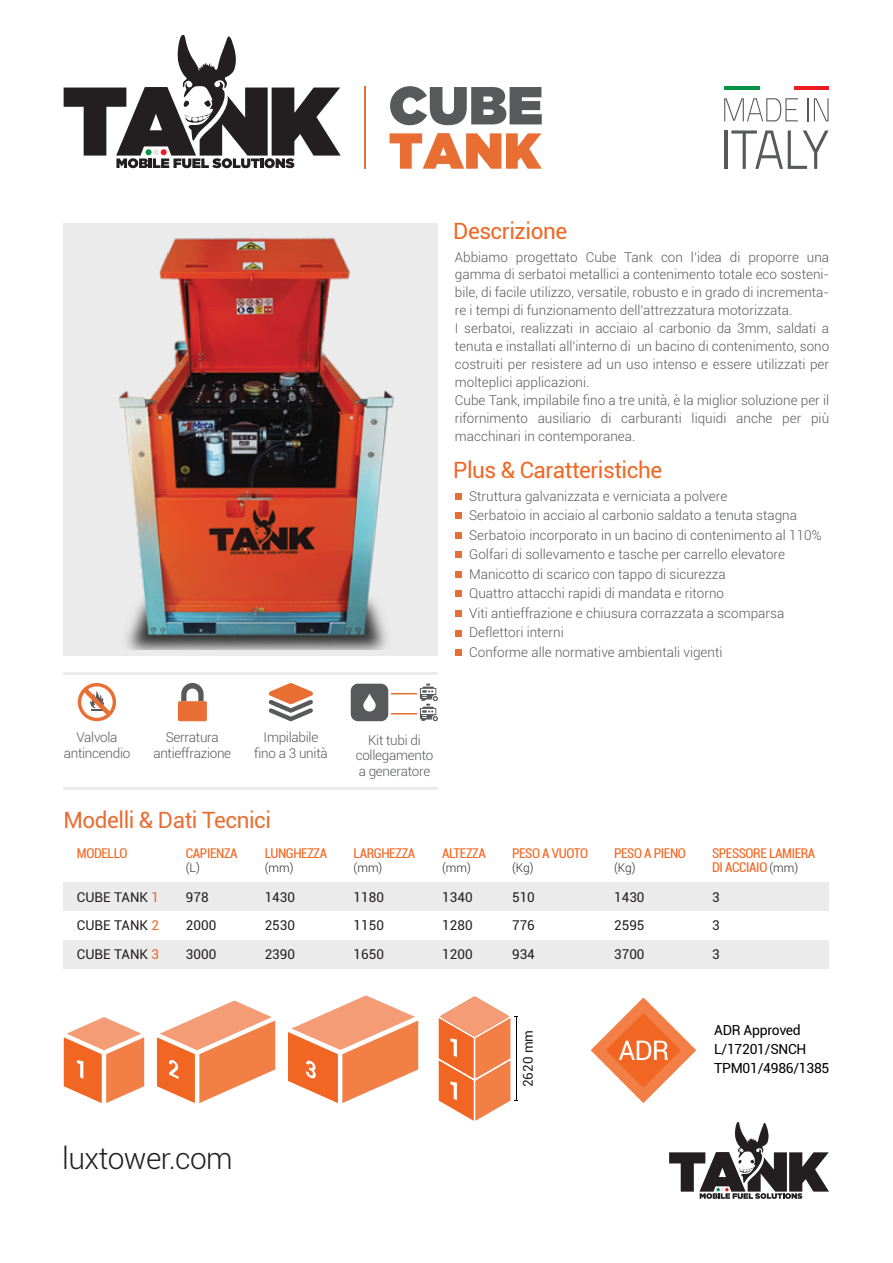
<style>
.page{position:relative;width:893px;height:1263px;background:#fff}
.page>*{position:absolute;margin:0;border:0;box-sizing:border-box;transform-origin:0 0}
.t1{font:300 30px "Roboto";letter-spacing:-.02em;color:#231f20}
.t2{font:22.5px "Roboto";letter-spacing:-.02em;color:#f16623}
.t3{font:22.5px "Roboto";letter-spacing:-.02em;color:#e86e34}
.t4{font:13.95px/19px "Roboto";letter-spacing:-.02em;color:#010101}
.t5{font:300 13.5px/18px "Roboto";color:#58595b}
.t6{font:13.5px/28.5px "Roboto";color:#231f20;text-align:justify}
.t7{font:300 13.5px/15.3px "Roboto";letter-spacing:-.02em;color:#58595b;text-align:center}
.t8{font:condensed 13.5px/13.5px "Roboto";letter-spacing:-.03em;color:#f26722}
.t9{font:300 12px "Roboto";color:#292929}
.s1{color:#f16623}
.s2{font-weight:300;font-stretch:normal;font-size:12px;color:#292929}
</style>
<div class="page">
<div style="left:64px;top:223px;width:374px;height:433px;background:#ebebec"></div>
<svg style="left:724px;top:98px;width:74px;height:23px"></svg>
<svg style="left:808px;top:98px;width:20px;height:23px"></svg>
<hr style="left:724px;top:130px;width:3px;height:39px;background:#58595b">
<svg style="left:731px;top:130px;width:98px;height:39px"></svg>
<hr style="left:794px;top:86px;width:34px;height:3px;background:#ed1c24">
<hr style="left:724px;top:86px;width:35px;height:3px;background:#009444">
<svg style="left:64px;top:34px;width:277px;height:134px"></svg>
<svg style="left:390px;top:86px;width:152px;height:39px"></svg>
<svg style="left:389px;top:133px;width:153px;height:36px"></svg>
<hr style="left:364px;top:86px;width:2px;height:83px;background:#e86e34">
<svg style="left:391px;top:684px;width:47px;height:37px"></svg>
<div style="left:351px;top:684px;width:37px;height:37px;background:#58595b;border-radius:7px"></div>
<svg style="left:363px;top:693px;width:13px;height:18px"></svg>
<svg style="left:268px;top:683px;width:45px;height:38px"></svg>
<svg style="left:78px;top:683px;width:38px;height:38px"></svg>
<svg style="left:178px;top:683px;width:29px;height:38px"></svg>
<svg style="left:455px;top:493px;width:6px;height:6px"></svg>
<div style="left:455px;top:512px;width:6px;height:7px;background:#e86e34"></div>
<svg style="left:455px;top:532px;width:6px;height:6px"></svg>
<svg style="left:455px;top:552px;width:6px;height:6px"></svg>
<div style="left:455px;top:571px;width:6px;height:7px;background:#e86e34"></div>
<svg style="left:455px;top:591px;width:6px;height:6px"></svg>
<div style="left:455px;top:610px;width:6px;height:7px;background:#e86e34"></div>
<svg style="left:455px;top:630px;width:6px;height:6px"></svg>
<div style="left:455px;top:649px;width:6px;height:7px;background:#e86e34"></div>
<div style="left:64px;top:883px;width:765px;height:28px;background:#ebebec"></div>
<div style="left:64px;top:940px;width:765px;height:28px;background:#ebebec"></div>
<hr style="left:64px;top:673px;width:374px;height:2px;background:#ebebec">
<hr style="left:64px;top:787px;width:374px;height:2px;background:#ebebec">
<svg style="left:591px;top:997px;width:105px;height:106px"></svg>
<svg style="left:64px;top:1017px;width:80px;height:86px"></svg>
<svg style="left:157px;top:1000px;width:118px;height:103px"></svg>
<svg style="left:288px;top:995px;width:130px;height:108px"></svg>
<svg style="left:438px;top:996px;width:80px;height:125px"></svg>
<img style="left:119px;top:237px;width:275px;height:412px">
<svg style="left:669px;top:1122px;width:160px;height:77px"></svg>
<h2 class="t2" style="left:453px;top:215px;width:115px">Descrizione</h2>
<p class="t5" style="left:455px;top:247px;width:376px">Abbiamo progettato Cube Tank con l’idea di proporre una gamma di serbatoi metallici a contenimento totale eco sosteni&shy;bile, di facile utilizzo, versatile, robusto e in grado di incrementa&shy;re i tempi di funzionamento dell’attrezzatura motorizzata.<br>I serbatoi, realizzati in acciaio al carbonio da 3mm, saldati a tenuta e installati all’interno di un bacino di contenimento, sono costruiti per resistere ad un uso intenso e essere utilizzati per molteplici applicazioni.<br>Cube Tank, impilabile fino a tre unità, è la miglior soluzione per il rifornimento ausiliario di carburanti liquidi anche per più macchinari in contemporanea.</p>
<h2 class="t2" style="left:453px;top:454px;width:210px">Plus &amp; Caratteristiche</h2>
<p class="t5" style="left:469px;top:486px;width:354px;line-height:19.5px">Struttura galvanizzata e verniciata a polvere<br>Serbatoio in acciaio al carbonio saldato a tenuta stagna Serbatoio incorporato in un bacino di contenimento al 110% Golfari di sollevamento e tasche per carrello elevatore Manicotto di scarico con tappo di sicurezza<br>Quattro attacchi rapidi di mandata e ritorno<br>Viti antieffrazione e chiusura corrazzata a scomparsa Deflettori interni<br>Conforme alle normative ambientali vigenti</p>
<p class="t7" style="left:64px;top:729px;width:68px">Valvola antincendio</p>
<p class="t7" style="left:153px;top:729px;width:79px">Serratura antieffrazione</p>
<p class="t7" style="left:254px;top:729px;width:75px">Impilabile fino a 3 unità</p>
<h2 class="t3" style="left:63px;top:804px;width:209px">Modelli &amp; Dati Tecnici</h2>
<p class="t8" style="left:265px;top:846px;width:64px">LUNGHEZZA</p>
<p class="t9" style="left:265px;top:859px;width:30px">(mm)</p>
<p class="t6" style="left:265px;top:882px;width:32px">1430<br>2530<br>2390</p>
<p class="t8" style="left:77px;top:846px;width:52px">MODELLO</p>
<p class="t6" style="left:77px;top:882px;width:84px">CUBE TANK <span class="s1">1<br></span>CUBE TANK <span class="s1">2<br></span>CUBE TANK <span class="s1">3</span></p>
<p class="t8" style="left:186px;top:846px;width:53px">CAPIENZA</p>
<p class="t9" style="left:186px;top:859px;width:16px">(L)</p>
<p class="t6" style="left:186px;top:882px;width:32px;text-align:left">978<br>2000<br>3000</p>
<p class="t7" style="left:356px;top:732px;width:79px">Kit tubi di collegamento a generatore</p>
<p class="t8" style="left:354px;top:846px;width:63px">LARGHEZZA</p>
<p class="t9" style="left:354px;top:859px;width:30px">(mm)</p>
<p class="t6" style="left:354px;top:882px;width:32px">1180<br>1150<br>1650</p>
<p class="t8" style="left:442px;top:846px;width:45px">ALTEZZA</p>
<p class="t9" style="left:442px;top:859px;width:30px">(mm)</p>
<p class="t6" style="left:442px;top:882px;width:32px">1340<br>1280<br>1200</p>
<p class="t8" style="left:512px;top:846px;width:78px">PESO A VUOTO</p>
<p class="t9" style="left:512px;top:859px;width:23px">(Kg)</p>
<p class="t6" style="left:512px;top:882px;width:24px">510<br>776<br>934</p>
<h1 class="t1" style="left:62px;top:1138px;width:172px">luxtower.com</h1>
<p class="t6" style="left:513px;top:1087px;width:59px;rotate:-90deg">2620 mm</p>
<p class="t8" style="left:614px;top:846px;width:73px">PESO A PIENO</p>
<p class="t9" style="left:614px;top:859px;width:23px">(Kg)</p>
<p class="t6" style="left:614px;top:882px;width:32px">1430<br>2595<br>3700</p>
<p class="t8" style="left:712px;top:846px;width:105px">SPESSORE LAMIERA<br>DI ACCIAIO <span class="s2">(mm)</span></p>
<p class="t6" style="left:712px;top:882px;width:9px">3<br>3<br>3</p>
<p class="t4" style="left:714px;top:1020px;width:117px">ADR Approved<br>L/17201/SNCH<br>TPM01/4986/1385</p>
</div>
